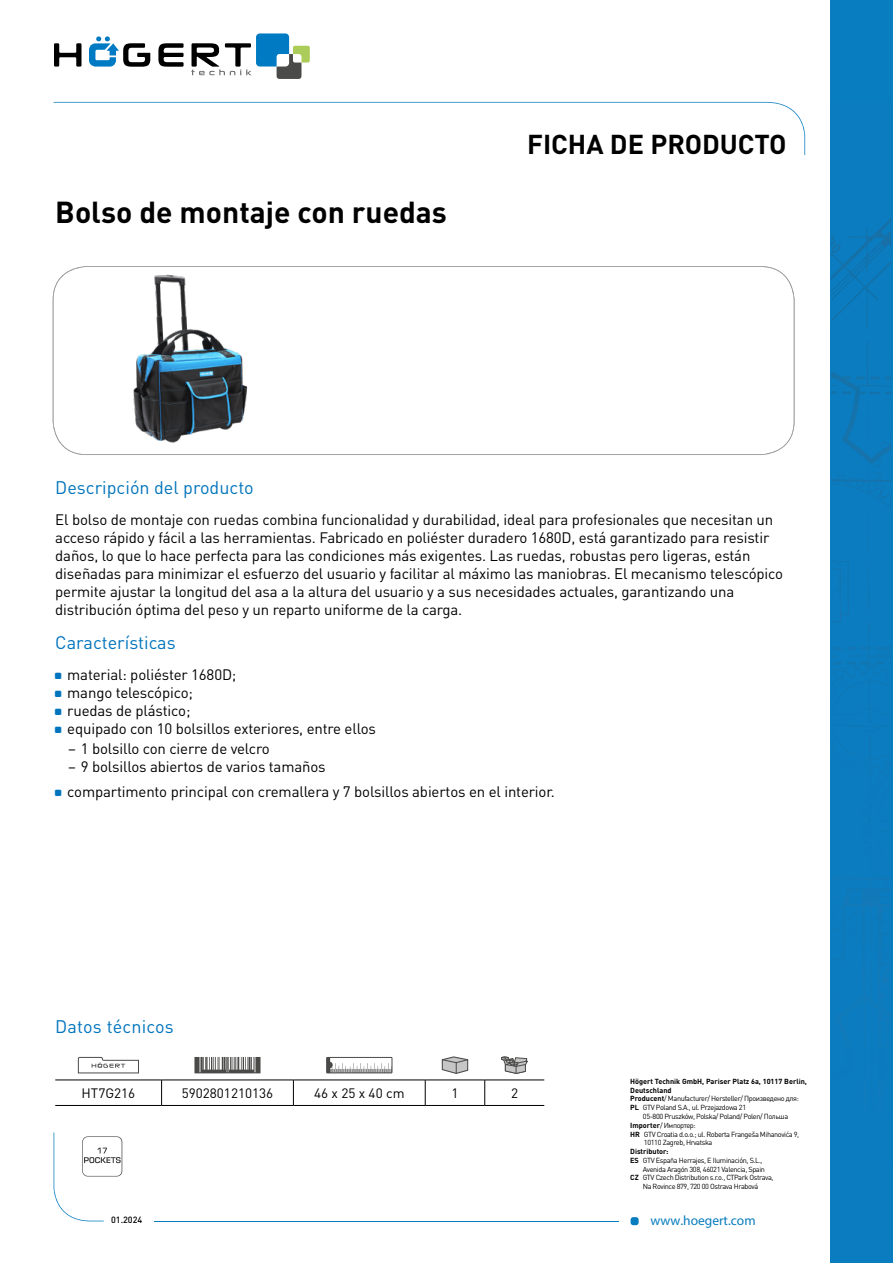
<style>
.page{position:relative;width:893px;height:1263px;background:#fff}
.page>*{position:absolute;margin:0;border:0;box-sizing:border-box;transform-origin:0 0}
.t1{font:700 30px "DIN Pro";color:#000}
.t2{font:700 27px "DIN Pro";color:#000}
.t3{font:18px "DIN Pro";color:#0074bc}
.t4{font:15px/18px "DIN Pro";letter-spacing:-.01em;color:#000}
.t5{font:13.5px "DIN Pro";color:#000}
.t6{font:13.5px "Myriad Pro";color:#087dbf}
.t7{font:500 9px "DIN Pro";color:#000}
.t8{font:7.35px "DIN Pro";letter-spacing:-.05em;color:#000}
.t9{font:700 7.35px "DIN Pro";color:#000}
.s1{font-weight:700}
</style>
<div class="page">
<div style="left:631px;top:1217px;width:8px;height:8px;background:#087dbf;border-radius:3px"></div>
<svg style="left:54px;top:102px;width:751px;height:53px"></svg>
<hr style="left:154px;top:1220px;width:465px;height:1px;background:#087dbf">
<div style="left:830px;top:0;width:63px;height:1263px;background:#087dbf"></div>
<img style="left:831px;top:273px;width:50px;height:56px">
<img style="left:867px;top:222px;width:24px;height:43px">
<img style="left:831px;top:222px;width:56px;height:42px">
<svg style="left:831px;top:341px;width:60px;height:565px"></svg>
<img style="left:863px;top:906px;width:28px;height:76px">
<img style="left:831px;top:877px;width:60px;height:2px">
<img style="left:848px;top:647px;width:43px;height:3px">
<svg style="left:53px;top:266px;width:741px;height:189px"></svg>
<svg style="left:54px;top:43px;width:27px;height:24px"></svg>
<svg style="left:158px;top:43px;width:26px;height:24px"></svg>
<svg style="left:89px;top:36px;width:61px;height:31px"></svg>
<svg style="left:191px;top:33px;width:119px;height:46px"></svg>
<hr style="left:55px;top:1080px;width:107px;height:1px;background:#000">
<hr style="left:162px;top:1080px;width:131px;height:1px;background:#000">
<svg style="left:161px;top:1080px;width:1px;height:25px"></svg>
<hr style="left:293px;top:1080px;width:132px;height:1px;background:#000">
<svg style="left:293px;top:1080px;width:1px;height:25px"></svg>
<hr style="left:425px;top:1080px;width:60px;height:1px;background:#000">
<svg style="left:425px;top:1080px;width:1px;height:25px"></svg>
<hr style="left:485px;top:1080px;width:59px;height:1px;background:#000">
<svg style="left:484px;top:1080px;width:1px;height:25px"></svg>
<hr style="left:55px;top:1105px;width:107px;height:1px;background:#000">
<hr style="left:162px;top:1105px;width:131px;height:1px;background:#000">
<hr style="left:293px;top:1105px;width:132px;height:1px;background:#000">
<hr style="left:425px;top:1105px;width:60px;height:1px;background:#000">
<hr style="left:485px;top:1105px;width:59px;height:1px;background:#000">
<svg style="left:78px;top:1057px;width:61px;height:16px"></svg>
<svg style="left:194px;top:1057px;width:66px;height:16px"></svg>
<svg style="left:328px;top:1059px;width:62px;height:12px"></svg>
<div style="left:326px;top:1057px;width:66px;height:16px;border:1px solid #4a4a49"></div>
<svg style="left:442px;top:1056px;width:26px;height:18px"></svg>
<svg style="left:501px;top:1056px;width:27px;height:18px"></svg>
<svg style="left:54px;top:1132px;width:68px;height:89px"></svg>
<img style="left:124px;top:267px;width:132px;height:183px">
<h1 class="t1" style="left:55px;top:187px;width:393px">Bolso de montaje con ruedas</h1>
<h2 class="t2" style="left:527px;top:122px;width:261px">FICHA DE PRODUCTO</h2>
<p class="t3" style="left:55px;top:475px;width:200px">Descripción del producto</p>
<p class="t4" style="left:55px;top:510px;width:729px">El bolso de montaje con ruedas combina funcionalidad y durabilidad, ideal para profesionales que necesitan un acceso rápido y fácil a las herramientas. Fabricado en poliéster duradero 1680D, está garantizado para resistir daños, lo que lo hace perfecta para las condiciones más exigentes. Las ruedas, robustas pero ligeras, están diseñadas para minimizar el esfuerzo del usuario y facilitar al máximo las maniobras. El mecanismo telescópico permite ajustar la longitud del asa a la altura del usuario y a sus necesidades actuales, garantizando una distribución óptima del peso y un reparto uniforme de la carga.</p>
<p class="t3" style="left:55px;top:631px;width:122px">Características</p>
<p class="t4" style="left:67px;top:665px;width:310px">material: poliéster 1680D;<br>mango telescópico;<br>ruedas de plástico;<br>equipado con 10 bolsillos exteriores, entre ellos</p>
<p class="t4" style="left:68px;top:739px;width:203px">– 1 bolsillo con cierre de velcro</p>
<p class="t4" style="left:67px;top:754px;width:489px;line-height:24.3px">– 9 bolsillos abiertos de varios tamaños<br>compartimento principal con cremallera y 7 bolsillos abiertos en el interior.</p>
<p class="t3" style="left:55px;top:1015px;width:120px">Datos técnicos</p>
<p class="t5" style="left:82px;top:1084px;width:55px">HT7G216</p>
<p class="t5" style="left:182px;top:1084px;width:93px">5902801210136</p>
<p class="t5" style="left:314px;top:1084px;width:92px">46 x 25 x 40 cm</p>
<p class="t5" style="left:451px;top:1084px;width:9px">1</p>
<p class="t5" style="left:511px;top:1084px;width:9px">2</p>
<p class="t7" style="left:111px;top:1213px;width:33px">01.2024</p>
<p class="t9" style="left:630px;top:1075px;width:178px">Högert Technik GmbH, Pariser Platz 6a, 10117 Berlin,</p>
<p class="t9" style="left:630px;top:1084px;width:43px">Deutschland</p>
<p class="t8" style="left:630px;top:1094px;width:170px"><span class="s1">Producent</span>/ Manufacturer/ Hersteller/ Произведено для:</p>
<p class="t8" style="left:630px;top:1102px;width:117px"><span class="s1">PL</span> GTV Poland S.A., ul. Przejazdowa 21</p>
<p class="t8" style="left:643px;top:1111px;width:147px">05-800 Pruszków, Polska/ Poland/ Polen/ Польша</p>
<p class="t8" style="left:630px;top:1120px;width:67px"><span class="s1">Importer</span>/ Импортер:</p>
<p class="t8" style="left:630px;top:1129px;width:171px"><span class="s1">HR</span> GTV Croatia d.o.o.; ul. Roberta Frangeša Mihanovića 9,</p>
<p class="t8" style="left:644px;top:1138px;width:70px">10110 Zagreb, Hrvatska</p>
<p class="t9" style="left:630px;top:1145px;width:40px">Distributor:</p>
<p class="t8" style="left:630px;top:1155px;width:134px"><span class="s1">ES</span> GTV España Herrajes, E Iluminación, S.L.,</p>
<p class="t8" style="left:643px;top:1164px;width:124px">Avenida Aragón 308, 46021 Valencia, Spain</p>
<p class="t8" style="left:630px;top:1173px;width:145px"><span class="s1">CZ</span> GTV Czech Distribution s.r.o., CTPark Ostrava,</p>
<p class="t8" style="left:643px;top:1181px;width:117px">Na Rovince 879, 720 00 Ostrava Hrabová</p>
<p class="t6" style="left:651px;top:1212px;width:107px">www.hoegert.com</p>
</div>
